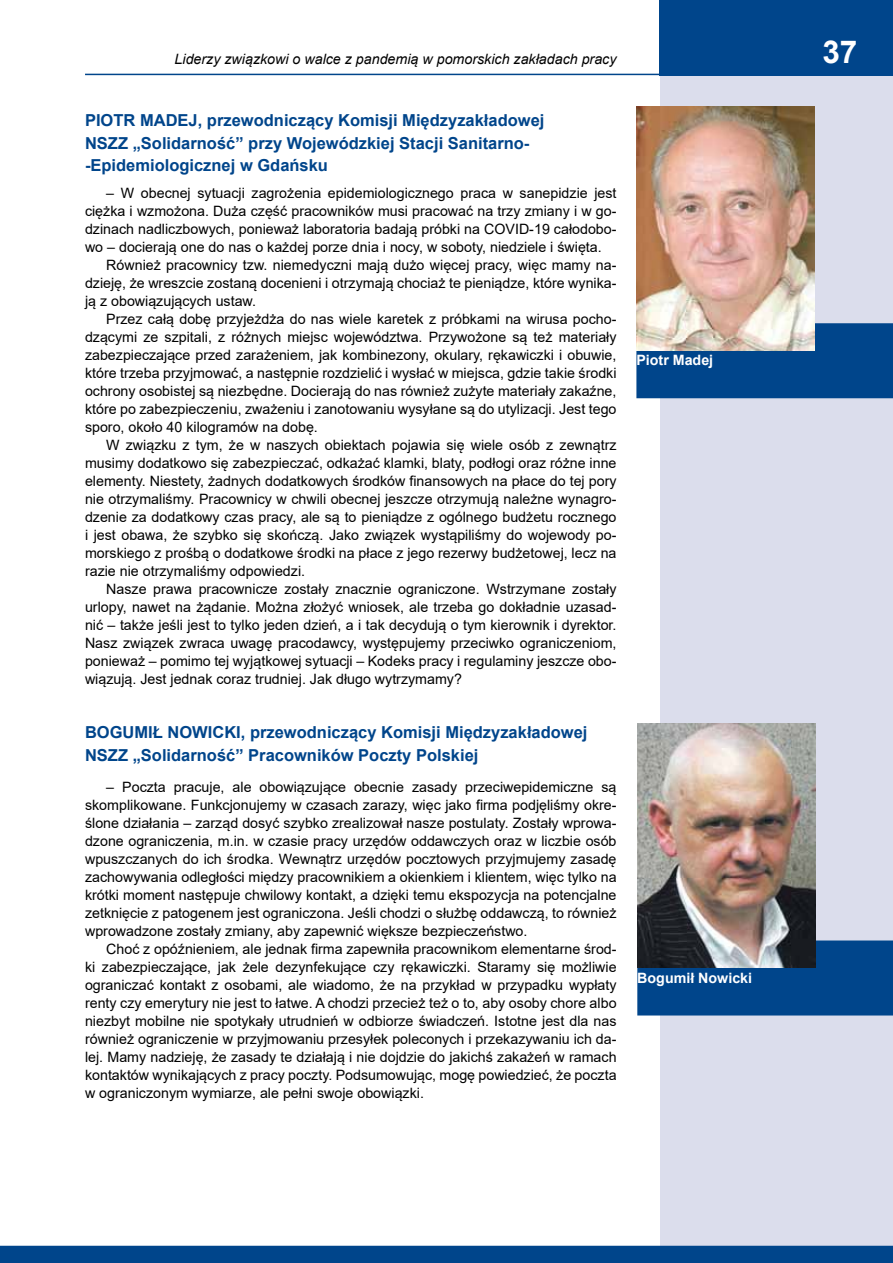
<style>
.page{position:relative;width:893px;height:1263px;background:#fff}
.page>*{position:absolute;margin:0;border:0;box-sizing:border-box;transform-origin:0 0}
.t1{font:700 31.5px "Arial";color:#fff}
.t2{font:700 16.5px/22.5px "Arial";color:#00458b}
.t3{font:14.25px/18px "Arial";color:#000;text-align:justify}
.t4{font:italic 14.25px "Arial";color:#000}
.t5{font:700 14.25px "Arial";color:#fff}
</style>
<div class="page">
<div style="left:660px;top:52px;width:233px;height:1211px;background:#dbddec"></div>
<div style="left:660px;top:0;width:233px;height:75px;background:#00458b"></div>
<hr style="left:85px;top:74px;width:575px;height:1px;background:#00458b">
<div style="left:0;top:1246px;width:893px;height:17px;background:#00458b"></div>
<div style="left:636px;top:323px;width:257px;height:75px;background:#00458b"></div>
<img style="left:636px;top:106px;width:178px;height:244px">
<div style="left:637px;top:940px;width:256px;height:75px;background:#00458b"></div>
<img style="left:637px;top:723px;width:178px;height:245px">
<p class="t4" style="left:175px;top:50px;width:443px">Liderzy związkowi o walce z pandemią w pomorskich zakładach pracy</p>
<p class="t2" style="left:85px;top:109px;width:461px">PIOTR MADEJ, przewodniczący Komisji Międzyzakładowej<br>NSZZ „Solidarność” przy Wojewódzkiej Stacji Sanitarno--Epidemiologicznej w Gdańsku</p>
<p class="t3" style="left:85px;top:184px;width:533px;text-indent:21px">– W obecnej sytuacji zagrożenia epidemiologicznego praca w sanepidzie jest ciężka i wzmożona. Duża część pracowników musi pracować na trzy zmiany i w go&shy;dzinach nadliczbowych, ponieważ laboratoria badają próbki na COVI D-19 całodobo&shy;wo – docierają one do nas o każdej porze dnia i nocy, w soboty, niedziele i święta.</p>
<p class="t3" style="left:85px;top:256px;width:533px;text-indent:21px">Również pracownicy tzw. niemedyczni mają dużo więcej pracy, więc mamy na&shy;dzieję, że wreszcie zostaną docenieni i otrzymają chociaż te pieniądze, które wynika&shy;ją z obowiązujących ustaw.</p>
<p class="t3" style="left:85px;top:310px;width:533px;text-indent:21px">Przez całą dobę przyjeżdża do nas wiele karetek z próbkami na wirusa pocho&shy;dzącymi ze szpitali, z różnych miejsc województwa. Przywożone są też materiały zabezpieczające przed zarażeniem, jak kombinezony, okulary, rękawiczki i obuwie, które trzeba przyjmować, a następnie rozdzielić i wysłać w miejsca, gdzie takie środki ochrony osobistej są niezbędne. Docierają do nas również zużyte materiały zakaźne, które po zabezpieczeniu, zważeniu i zanotowaniu wysyłane są do utylizacji. Jest tego sporo, około 40 kilogramów na dobę.</p>
<p class="t3" style="left:85px;top:436px;width:533px;text-indent:21px">W związku z tym, że w naszych obiektach pojawia się wiele osób z zewnątrz musimy dodatkowo się zabezpieczać, odkażać klamki, blaty, podłogi oraz różne inne elementy. N iestety, żadnych dodatkowych środków finansowych na płace do tej pory nie otrzymaliśmy. Pracownicy w chwili obecnej jeszcze otrzymują należne wynagro&shy;dzenie za dodatkowy czas pracy, ale są to pieniądze z ogólnego budżetu rocznego i jest obawa, że szybko się skończą. Jako związek wystąpiliśmy do wojewody po&shy;morskiego z prośbą o dodatkowe środki na płace z jego rezerwy budżetowej, lecz na razie nie otrzymaliśmy odpowiedzi.</p>
<p class="t3" style="left:85px;top:580px;width:533px;text-indent:21px">N asze prawa pracownicze zostały znacznie ograniczone. Wstrzymane zostały urlopy, nawet na żądanie. Można złożyć wniosek, ale trzeba go dokładnie uzasad&shy;nić – także jeśli jest to tylko jeden dzień, a i tak decydują o tym kierownik i dyrektor.<br>N asz związek zwraca uwagę pracodawcy, występujemy przeciwko ograniczeniom, ponieważ – pomimo tej wyjątkowej sytuacji – Kodeks pracy i regulaminy jeszcze obo&shy;wiązują. Jest jednak coraz trudniej. Jak długo wytrzymamy?</p>
<p class="t2" style="left:85px;top:721px;width:504px">BOGUMIŁ NOWICKI , przewodniczący Komisji Międzyzakładowej<br>NSZZ „Solidarność” Pracowników Poczty Polskiej</p>
<p class="t3" style="left:85px;top:778px;width:533px;text-indent:21px">– Poczta pracuje, ale obowiązujące obecnie zasady przeciwepidemiczne są skomplikowane. Funkcjonujemy w czasach zarazy, więc jako firma podjęliśmy okre&shy;ślone działania – zarząd dosyć szybko zrealizował nasze postulaty. Zostały wprowa&shy;dzone ograniczenia, m.in. w czasie pracy urzędów oddawczych oraz w liczbie osób wpuszczanych do ich środka. Wewnątrz urzędów pocztowych przyjmujemy zasadę zachowywania odległości między pracownikiem a okienkiem i klientem, więc tylko na krótki moment następuje chwilowy kontakt, a dzięki temu ekspozycja na potencjalne zetknięcie z patogenem jest ograniczona. Jeśli chodzi o służbę oddawczą, to również wprowadzone zostały zmiany, aby zapewnić większe bezpieczeństwo.</p>
<p class="t3" style="left:85px;top:940px;width:533px;text-indent:21px">Choć z opóźnieniem, ale jednak firma zapewniła pracownikom elementarne środ&shy;ki zabezpieczające, jak żele dezynfekujące czy rękawiczki. Staramy się możliwie ograniczać kontakt z osobami, ale wiadomo, że na przykład w przypadku wypłaty renty czy emerytury nie jest to łatwe. A chodzi przecież też o to, aby osoby chore albo niezbyt mobilne nie spotykały utrudnień w odbiorze świadczeń. Istotne jest dla nas również ograniczenie w przyjmowaniu przesyłek poleconych i przekazywaniu ich da&shy;lej. Mamy nadzieję, że zasady te działają i nie dojdzie do jakichś zakażeń w ramach kontaktów wynikających z pracy poczty. Podsumowując, mogę powiedzieć, że poczta w ograniczonym wymiarze, ale pełni swoje obowiązki.</p>
<p class="t5" style="left:636px;top:350px;width:78px">Piotr Madej</p>
<p class="t5" style="left:637px;top:968px;width:116px">Bogumił Nowicki</p>
<h1 class="t1" style="left:822px;top:30px;width:37px">37</h1>
</div>
